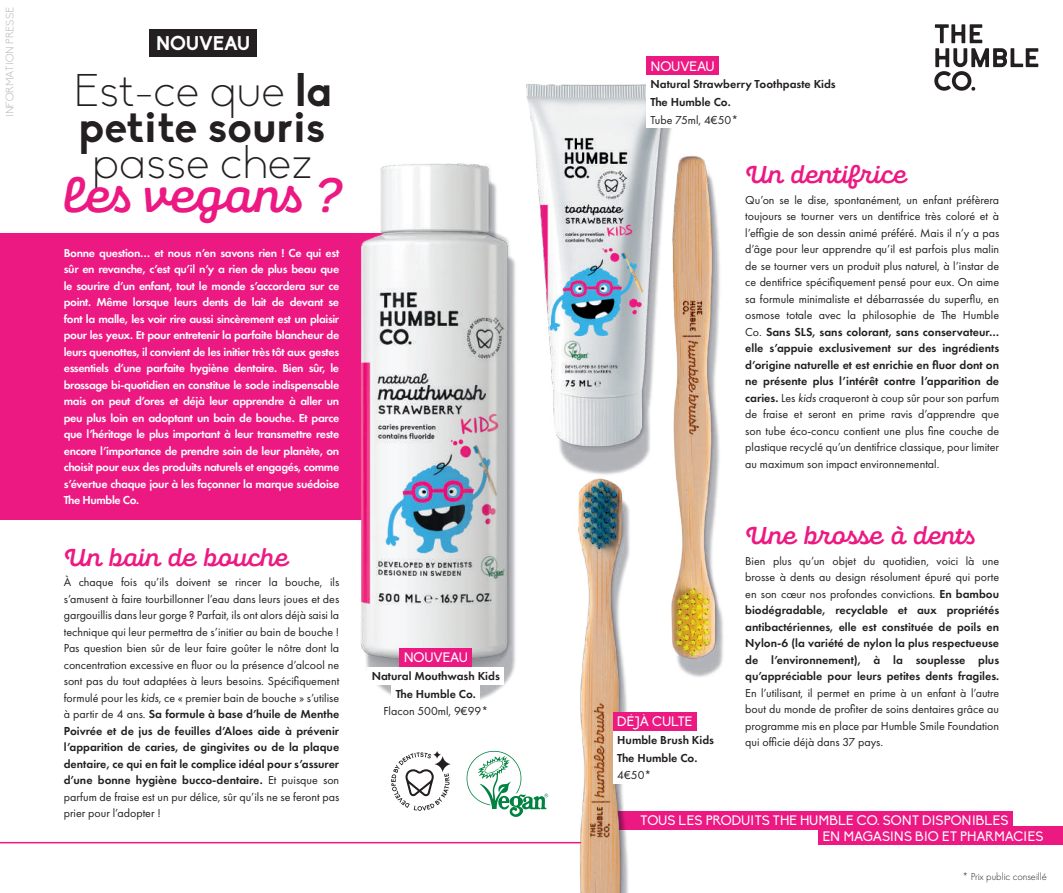
<style>
.page{position:relative;width:1063px;height:893px;background:#fff}
.page>*{position:absolute;margin:0;border:0;box-sizing:border-box;transform-origin:0 0}
.t1{font:46.5px "Panton Rust Scr Bold Base";color:#ed1983}
.t2{font:700 45px/36px "Biko";color:#241f21}
.t3{font:300 45px "Biko";color:#241f21}
.t4{font:24px "Panton Rust Scr Bold Base";color:#ed1983}
.t5{font:700 19.5px "Biko";letter-spacing:-.02em;color:#fff}
.t6{font:13.5px/15.5px "Biko";color:#fff}
.t7{font:12px/16.5px "Futura PT";color:#231f20;text-align:justify}
.t8{font:600 12px/16.5px "Futura PT";letter-spacing:-.03em;color:#fff;text-align:justify}
.t9{font:600 12px/16.5px "Futura PT";color:#231f20;text-align:justify}
.t10{font:300 10.5px "Futura PT";color:#231f20}
.t11{font:300 10.5px "Biko";color:#a1a3a6}
.s1{font-weight:300}
.s2{font-style:italic}
.s3{font-weight:600}
.s4{font-weight:400}
</style>
<div class="page">
<hr style="left:0;top:842px;width:587px;height:1px;background:#ed1983">
<div style="left:0;top:234px;width:435px;height:286px;background:#ed1983"></div>
<div style="left:610px;top:811px;width:403px;height:19px;background:#ed1983"></div>
<div style="left:818px;top:826px;width:245px;height:19px;background:#ed1983"></div>
<img style="left:302px;top:84px;width:421px;height:809px">
<svg style="left:467px;top:751px;width:81px;height:66px"></svg>
<div style="left:150px;top:29px;width:107px;height:27px;background:#241f21"></div>
<div style="left:646px;top:93px;width:89px;height:17px;background:#fff"></div>
<div style="left:646px;top:75px;width:194px;height:18px;background:#fff"></div>
<div style="left:646px;top:56px;width:73px;height:19px;background:#ed1983"></div>
<div style="left:646px;top:110px;width:96px;height:18px;background:#fff"></div>
<svg style="left:934px;top:24px;width:104px;height:67px"></svg>
<div style="left:391px;top:684px;width:89px;height:18px;background:#fff"></div>
<div style="left:368px;top:667px;width:136px;height:17px;background:#fff"></div>
<div style="left:399px;top:648px;width:73px;height:19px;background:#ed1983"></div>
<div style="left:379px;top:702px;width:113px;height:18px;background:#fff"></div>
<div style="left:613px;top:748px;width:89px;height:18px;background:#fff"></div>
<div style="left:613px;top:730px;width:105px;height:18px;background:#fff"></div>
<div style="left:613px;top:712px;width:84px;height:18px;background:#ed1983"></div>
<div style="left:613px;top:766px;width:43px;height:17px;background:#fff"></div>
<svg style="left:391px;top:751px;width:60px;height:60px"></svg>
<div style="left:4px;top:844px;width:522px;height:49px;background:#fff"></div>
<p class="t11" style="left:4px;top:117px;width:112px;rotate:-90deg">INFORMATION PRESSE</p>
<h3 class="t5" style="left:156px;top:32px;width:96px">NOUVEAU</h3>
<h2 class="t2" style="left:73px;top:73px;width:260px"><span class="s1">Est-ce que</span> la petite souris</h2>
<h2 class="t3" style="left:93px;top:138px;width:221px">passe chez</h2>
<h1 class="t1" style="left:64px;top:165px;width:280px">les vegans ?</h1>
<p class="t8" style="left:64px;top:244px;width:277px">Bonne question… et nous n’en savons rien ! Ce qui est sûr en revanche, c’est qu’il n’y a rien de plus beau que le sourire d’un enfant, tout le monde s’accordera sur ce point. Même lorsque leurs dents de lait de devant se font la malle, les voir rire aussi sincèrement est un plaisir pour les yeux. Et pour entretenir la parfaite blancheur de leurs quenottes, il convient de les initier très tôt aux gestes essentiels d’une parfaite hygiène dentaire. Bien sûr, le brossage bi-quotidien en constitue le socle indispensable mais on peut d’ores et déjà leur apprendre à aller un peu plus loin en adoptant un bain de bouche. Et parce que l’héritage le plus important à leur transmettre reste encore l’importance de prendre soin de leur planète, on choisit pour eux des produits naturels et engagés, comme s’évertue chaque jour à les façonner la marque suédoise The Humble Co.</p>
<h3 class="t4" style="left:64px;top:542px;width:228px">Un bain de bouche</h3>
<p class="t7" style="left:64px;top:574px;width:277px">À chaque fois qu’ils doivent se rincer la bouche, ils s’amusent à faire tourbillonner l’eau dans leurs joues et des gargouillis dans leur gorge ? Parfait, ils ont alors déjà saisi la technique qui leur permettra de s’initier au bain de bouche !<br>Pas question bien sûr de leur faire goûter le nôtre dont la concentration excessive en fluor ou la présence d’alcool ne sont pas du tout adaptées à leurs besoins. Spécifiquement formulé pour les <span class="s2">kids</span>, ce « premier bain de bouche » s’utilise à partir de 4 ans. <span class="s3">Sa formule à base d’huile de Menthe Poivrée et de jus de feuilles d’Aloes aide à prévenir l’apparition de caries, de gingivites ou de la plaque dentaire, ce qui en fait le complice idéal pour s’assurer d’une bonne hygiène bucco-dentaire.</span> Et puisque son parfum de fraise est un pur délice, sûr qu’ils ne se feront pas prier pour l’adopter !</p>
<p class="t6" style="left:404px;top:650px;width:66px">NOUVEAU</p>
<p class="t9" style="left:372px;top:668px;width:130px">Natural Mouthwash Kids</p>
<p class="t9" style="left:396px;top:685px;width:82px">The Humble Co.</p>
<p class="t7" style="left:383px;top:703px;width:106px">Flacon 500ml, 9€99*</p>
<p class="t6" style="left:651px;top:59px;width:66px">NOUVEAU</p>
<p class="t9" style="left:651px;top:76px;width:187px">Natural Strawberry Toothpaste Kids</p>
<p class="t9" style="left:651px;top:94px;width:82px">The Humble Co.</p>
<p class="t7" style="left:651px;top:111px;width:89px">Tube 75ml, 4€50*</p>
<h3 class="t4" style="left:745px;top:159px;width:165px">Un dentifrice</h3>
<p class="t7" style="left:745px;top:192px;width:256px">Qu’on se le dise, spontanément, un enfant préfèrera toujours se tourner vers un dentifrice très coloré et à l’effigie de son dessin animé préféré. Mais il n’y a pas d’âge pour leur apprendre qu’il est parfois plus malin de se tourner vers un produit plus naturel, à l’instar de ce dentifrice spécifiquement pensé pour eux. On aime sa formule minimaliste et débarrassée du superflu, en osmose totale avec la philosophie de The Humble Co. <span class="s3">Sans SLS, sans colorant, sans conservateur… elle s’appuie exclusivement sur des ingrédients d’origine naturelle et est enrichie en fluor dont on ne présente plus l’intérêt contre l’apparition de caries.</span> Les <span class="s2">kids</span> craqueront à coup sûr pour son parfum de fraise et seront en prime ravis d’apprendre que son tube éco-concu contient une plus fine couche de plastique recyclé qu’un dentifrice classique, pour limiter au maximum son impact environnemental.</p>
<p class="t6" style="left:617px;top:714px;width:77px">DÉJÀ CULTE</p>
<p class="t9" style="left:617px;top:731px;width:98px">Humble Brush Kids</p>
<p class="t9" style="left:617px;top:749px;width:82px">The Humble Co.</p>
<p class="t7" style="left:617px;top:767px;width:36px">4€50*</p>
<h3 class="t4" style="left:745px;top:520px;width:232px">Une brosse à dents</h3>
<p class="t9" style="left:745px;top:552px;width:256px"><span class="s4">Bien plus qu’un objet du quotidien, voici là une brosse à dents au design résolument épuré qui porte en son cœur nos profondes convictions.</span> En bambou biodégradable, recyclable et aux propriétés antibactériennes, elle est constituée de poils en Nylon-6 (la variété de nylon la plus respectueuse de l’environnement), à la souplesse plus qu’appréciable pour leurs petites dents fragiles.</p>
<p class="t7" style="left:745px;top:685px;width:255px">En l’utilisant, il permet en prime à un enfant à l’autre bout du monde de profiter de soins dentaires grâce au programme mis en place par Humble Smile Foundation qui officie déjà dans 37 pays.</p>
<p class="t6" style="left:822px;top:813px;width:223px;text-indent:-182px">TOUS LES PRODUITS THE HUMBLE CO. SONT DISPONIBLES<br>EN MAGASINS BIO ET PHARMACIES</p>
<p class="t10" style="left:963px;top:871px;width:86px">* Prix public conseillé</p>
</div>
